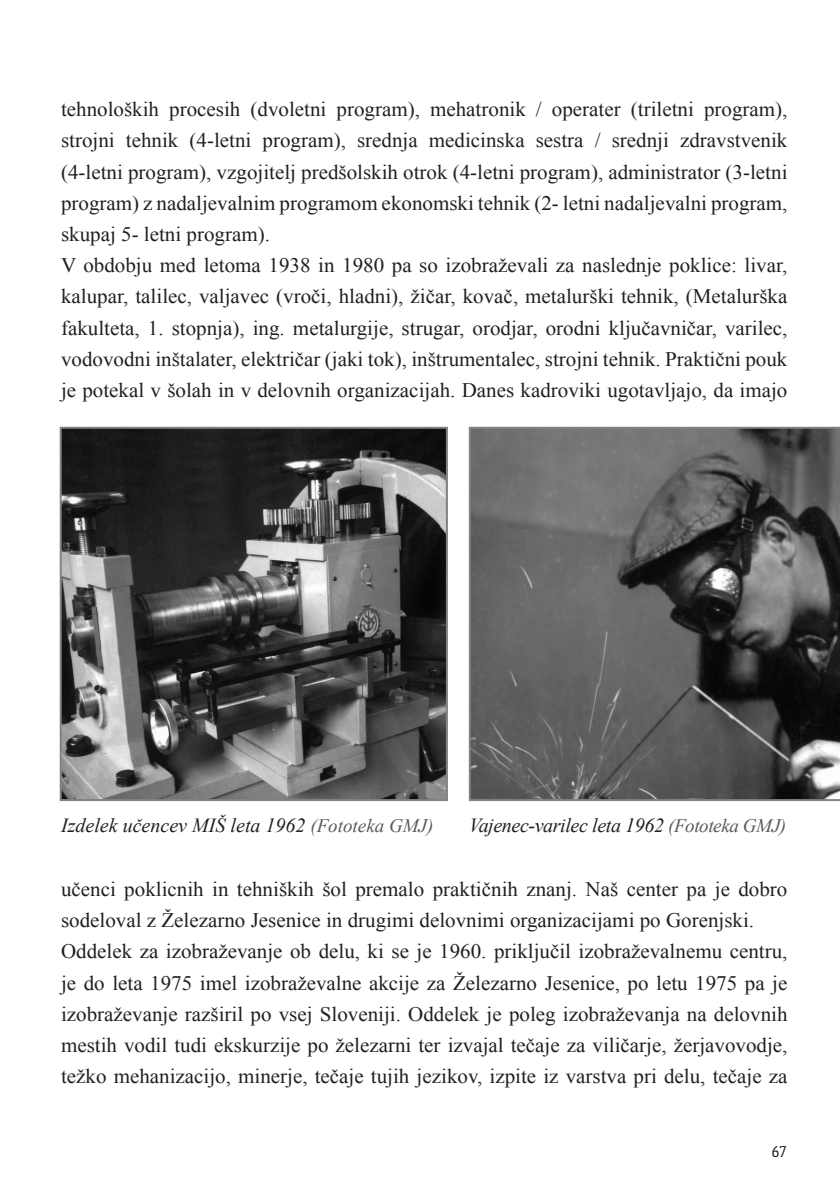
<style>
.page{position:relative;width:840px;height:1191px;background:#fff}
.page>*{position:absolute;margin:0;border:0;box-sizing:border-box;transform-origin:0 0}
.TEXT_javornik{font:20.6px/31.2px "Times New Roman";color:#231f20;text-align:justify}
.podnapis{font:italic 20px "Times New Roman";color:#231f20}
.podnapis-2{font:italic 20px "Times New Roman";letter-spacing:-.02em;color:#231f20}
.t1{font:19px "Seria Sans Lf";color:#231f20}
.s1{font-size:19px;color:#57585a}
</style>
<div class="page">
<img style="left:63px;top:430px;width:381px;height:368px">
<div style="left:60px;top:427px;width:387px;height:374px;border:2px solid #808285"></div>
<svg style="left:468px;top:427px;width:371px;height:374px"></svg>
<p class="TEXT_javornik" style="left:61px;top:93px;width:727px">tehnoloških procesih (dvoletni program), mehatronik / operater (triletni program), strojni tehnik (4-letni program), srednja medicinska sestra / srednji zdravstvenik (4-letni program), vzgojitelj predšolskih otrok (4-letni program), administrator (3-letni program) z nadaljevalnim programom ekonomski tehnik (2- letni nadaljevalni program, skupaj 5- letni program).</p>
<p class="TEXT_javornik" style="left:61px;top:249px;width:727px">V obdobju med letoma 1938 in 1980 pa so izobraževali za naslednje poklice: livar, kalupar, talilec, valjavec (vroči, hladni), žičar, kovač, metalurški tehnik, (Metalurška fakulteta, 1. stopnja), ing. metalurgije, strugar, orodjar, orodni ključavničar, varilec, vodovodni inštalater, električar (jaki tok), inštrumentalec, strojni tehnik. Praktični pouk je potekal v šolah in v delovnih organizacijah. Danes kadroviki ugotavljajo, da imajo</p>
<p class="podnapis" style="left:61px;top:811px;width:374px">Izdelek učencev MIŠ leta 1962 <span class="s1">(Fototeka GMJ)</span></p>
<p class="podnapis-2" style="left:469px;top:811px;width:318px">Vajenec-varilec leta 1962 <span class="s1">(Fototeka GMJ)</span></p>
<p class="TEXT_javornik" style="left:61px;top:873px;width:727px">učenci poklicnih in tehniških šol premalo praktičnih znanj. Naš center pa je dobro sodeloval z Železarno Jesenice in drugimi delovnimi organizacijami po Gorenjski.</p>
<p class="TEXT_javornik" style="left:61px;top:935px;width:727px">Oddelek za izobraževanje ob delu, ki se je 1960. priključil izobraževalnemu centru, je do leta 1975 imel izobraževalne akcije za Železarno Jesenice, po letu 1975 pa je izobraževanje razširil po vsej Sloveniji. Oddelek je poleg izobraževanja na delovnih mestih vodil tudi ekskurzije po železarni ter izvajal tečaje za viličarje, žerjavovodje, težko mehanizacijo, minerje, tečaje tujih jezikov, izpite iz varstva pri delu, tečaje za</p>
<p class="t1" style="left:771px;top:1141px;width:17px">67</p>
</div>
